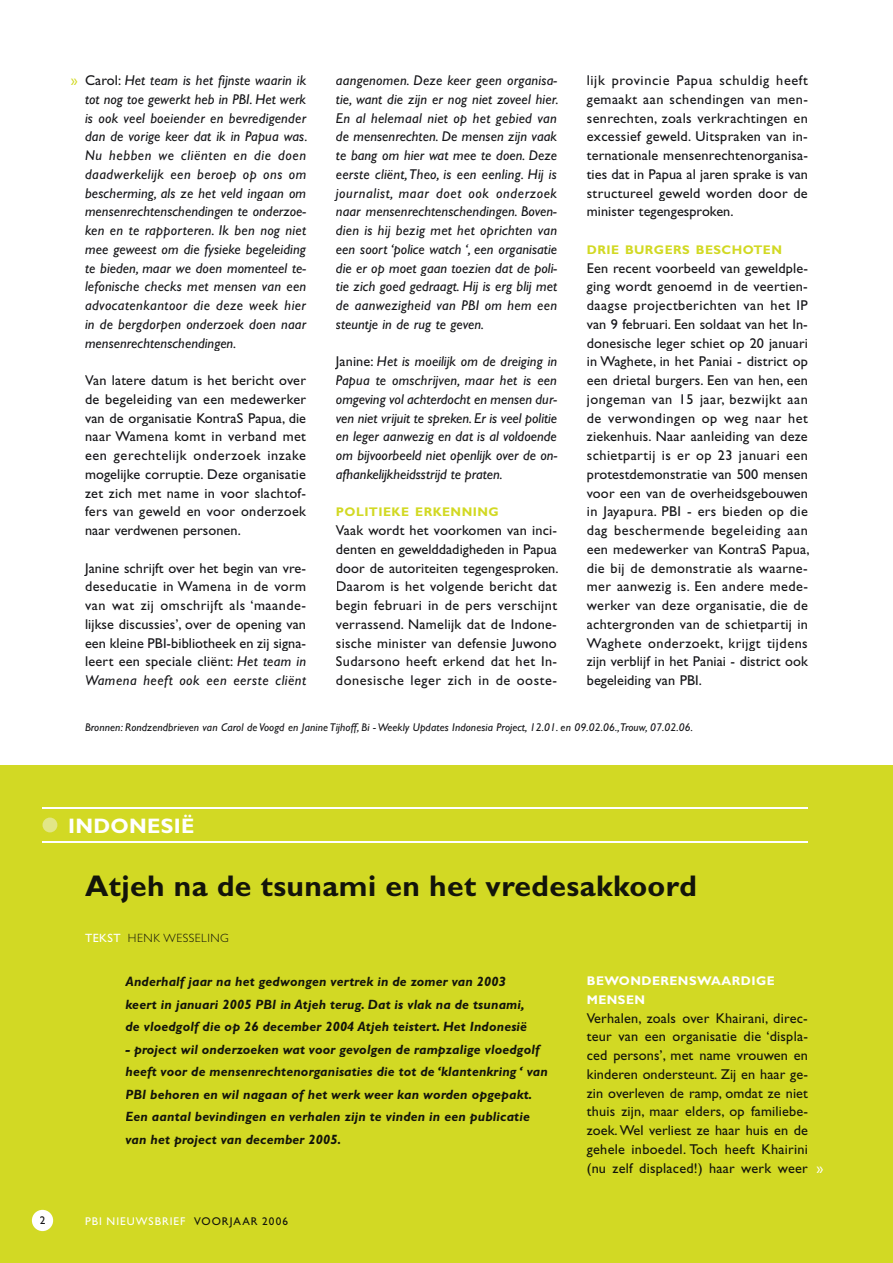
<style>
.page{position:relative;width:893px;height:1263px;background:#fff}
.page>*{position:absolute;margin:0;border:0;box-sizing:border-box;transform-origin:0 0}
.t1{font:700 30px "Gill Sans";letter-spacing:.015em;color:#13140a}
.t2{font:700 21px "Gill Sans";letter-spacing:.015em;color:#fff}
.t3{font:14.25px/18.8px "Gill Sans";letter-spacing:.015em;color:#151518;text-align:justify}
.t4{font:italic 14.25px/18.8px "Gill Sans";letter-spacing:.005em;color:#151518;text-align:justify}
.t5{font:14.25px/18.8px "Gill Sans";letter-spacing:.015em;color:#13140a;text-align:justify}
.t6{font:14.25px "Gill Sans";color:#d2d924}
.t7{font:14.25px "Gill Sans";color:#fff}
.t8{font:italic 700 13.5px/22.5px "Gill Sans";letter-spacing:.01em;color:#13140a}
.t9{font:700 12.6px "Gill Sans";letter-spacing:.035em;color:#d2d924}
.t10{font:700 12.6px/18.8px "Gill Sans";letter-spacing:.035em;color:#fff}
.t11{font:300 12px "Gill Sans";letter-spacing:.045em;color:#13140a}
.t12{font:italic 11.25px "Gill Sans";letter-spacing:.01em;color:#151518}
.t13{font:11.25px "Gill Sans";letter-spacing:.09em;color:#fff}
.t14{font:11.25px "Gill Sans";color:#151518}
.s1{font-style:normal}
.s2{font-style:italic}
.s3{font-weight:400;color:#fff}
.s4{color:#13140a}
</style>
<div class="page">
<div style="left:0;top:765px;width:893px;height:498px;background:#d2d924"></div>
<div style="left:43px;top:817px;width:14px;height:15px;background:#e2e687;border-radius:50%"></div>
<hr style="left:43px;top:841px;width:765px;height:2px;background:#fff">
<hr style="left:43px;top:807px;width:765px;height:2px;background:#fff">
<div style="left:32px;top:1210px;width:21px;height:21px;background:#fff;border-radius:50%"></div>
<p class="t4" style="left:85px;top:71px;width:224px"><span class="s1">Carol:</span> Het team is het fijnste waarin ik tot nog toe gewerkt heb in PBI. Het werk is ook veel boeiender en bevredigender dan de vorige keer dat ik in Papua was.<br>Nu hebben we cliënten en die doen daadwerkelijk een beroep op ons om bescherming, als ze het veld ingaan om mensenrechtenschendingen te onderzoe&shy;ken en te rapporteren. Ik ben nog niet mee geweest om die fysieke begeleiding te bieden, maar we doen momenteel te&shy;lefonische checks met mensen van een advocatenkantoor die deze week hier in de bergdorpen onderzoek doen naar mensenrechtenschendingen.</p>
<p class="t3" style="left:85px;top:371px;width:223px">Van latere datum is het bericht over de begeleiding van een medewerker van de organisatie KontraS Papua, die naar Wamena komt in verband met een gerechtelijk onderzoek inzake mogelijke corruptie. Deze organisatie zet zich met name in voor slachtof&shy;fers van geweld en voor onderzoek naar verdwenen personen.</p>
<p class="t3" style="left:85px;top:558px;width:223px">Janine schrijft over het begin van vre&shy;deseducatie in Wamena in de vorm van wat zij omschrijft als ‘maande&shy;lijkse discussies’, over de opening van een kleine PBI-bibliotheek en zij signa&shy;leert een speciale cliënt: <span class="s2">Het team in Wamena heeft ook een eerste cliënt</span></p>
<p class="t6" style="left:71px;top:72px;width:8px">»</p>
<p class="t4" style="left:336px;top:71px;width:224px">aangenomen. Deze keer geen organisa&shy;tie, want die zijn er nog niet zoveel hier.<br>En al helemaal niet op het gebied van de mensenrechten. De mensen zijn vaak te bang om hier wat mee te doen. Deze eerste cliënt, Theo, is een eenling. Hij is journalist, maar doet ook onderzoek naar mensenrechtenschendingen. Boven&shy;dien is hij bezig met het oprichten van een soort ‘police watch ‘, een organisatie die er op moet gaan toezien dat de poli&shy;tie zich goed gedraagt. Hij is erg blij met de aanwezigheid van PBI om hem een steuntje in de rug te geven.</p>
<p class="t4" style="left:336px;top:352px;width:223px"><span class="s1">Janine:</span> Het is moeilijk om de dreiging in Papua te omschrijven, maar het is een omgeving vol achterdocht en mensen dur&shy;ven niet vrijuit te spreken. Er is veel politie en leger aanwezig en dat is al voldoende om bijvoorbeeld niet openlijk over de on&shy;afhankelijkheidsstrijd te praten.</p>
<p class="t9" style="left:336px;top:505px;width:164px">POLITIEKE ERKENNING</p>
<p class="t3" style="left:336px;top:521px;width:224px;text-align:left">Vaak wordt het voorkomen van inci&shy;denten en gewelddadigheden in Papua door de autoriteiten tegengesproken.<br>Daarom is het volgende bericht dat begin februari in de pers verschijnt verrassend. Namelijk dat de Indone&shy;sische minister van defensie Juwono Sudarsono heeft erkend dat het In&shy;donesische leger zich in de ooste-</p>
<p class="t3" style="left:587px;top:71px;width:223px">lijk provincie Papua schuldig heeft gemaakt aan schendingen van men&shy;senrechten, zoals verkrachtingen en excessief geweld. Uitspraken van in&shy;ternationale mensenrechtenorganisa&shy;ties dat in Papua al jaren sprake is van structureel geweld worden door de minister tegengesproken.</p>
<p class="t9" style="left:587px;top:242px;width:197px">DRIE BURGERS BESCHOTEN</p>
<p class="t3" style="left:587px;top:258px;width:224px">Een recent voorbeeld van geweldple&shy;ging wordt genoemd in de veertien&shy;daagse projectberichten van het IP van 9 februari. Een soldaat van het In&shy;donesische leger schiet op 20 januari in Waghete, in het Paniai - district op een drietal burgers. Een van hen, een jongeman van 15 jaar, bezwijkt aan de verwondingen op weg naar het ziekenhuis. Naar aanleiding van deze schietpartij is er op 23 januari een protestdemonstratie van 500 mensen voor een van de overheidsgebouwen in Jayapura. PBI - ers bieden op die dag beschermende begeleiding aan een medewerker van KontraS Papua, die bij de demonstratie als waarne&shy;mer aanwezig is. Een andere mede&shy;werker van deze organisatie, die de achtergronden van de schietpartij in Waghete onderzoekt, krijgt tijdens zijn verblijf in het Paniai - district ook begeleiding van PBI.</p>
<p class="t12" style="left:85px;top:721px;width:609px">Bronnen: Rondzendbrieven van Carol de Voogd en Janine Tijhoff, Bi - Weekly Updates Indonesia Project, 12.01. en 09.02.06., Trouw, 07.02.06.</p>
<h2 class="t2" style="left:68px;top:813px;width:128px">INDONESIË</h2>
<h1 class="t1" style="left:85px;top:868px;width:613px">Atjeh na de tsunami en het vredesakkoord</h1>
<p class="t11" style="left:85px;top:931px;width:145px"><span class="s3">TEKST</span> HENK WESSELING</p>
<p class="t8" style="left:125px;top:970px;width:403px">Anderhalf jaar na het gedwongen vertrek in de zomer van 2003 keert in januari 2005 PBI in Atjeh terug. Dat is vlak na de tsunami, de vloedgolf die op 26 december 2004 Atjeh teistert. Het Indonesië</p>
<p class="t8" style="left:125px;top:1038px;width:424px">- project wil onderzoeken wat voor gevolgen de rampzalige vloedgolf heeft voor de mensenrechtenorganisaties die tot de ‘klantenkring ‘ van PBI behoren en wil nagaan of het werk weer kan worden opgepakt.<br>Een aantal bevindingen en verhalen zijn te vinden in een publicatie van het project van december 2005.</p>
<p class="t14" style="left:40px;top:1214px;width:7px">2</p>
<p class="t13" style="left:85px;top:1214px;width:204px">PBI NIEUWSBRIEF <span class="s4">VOORJAAR 2006</span></p>
<p class="t10" style="left:587px;top:971px;width:189px">BEWONDERENSWAARDIGE<br>MENSEN</p>
<p class="t5" style="left:587px;top:1008px;width:223px">Verhalen, zoals over Khairani, direc&shy;teur van een organisatie die ‘displa&shy;ced persons’, met name vrouwen en kinderen ondersteunt. Zij en haar ge&shy;zin overleven de ramp, omdat ze niet thuis zijn, maar elders, op familiebe&shy;zoek. Wel verliest ze haar huis en de gehele inboedel. Toch heeft Khairini (nu zelf displaced!) haar werk weer</p>
<p class="t7" style="left:816px;top:1160px;width:8px">»</p>
</div>
